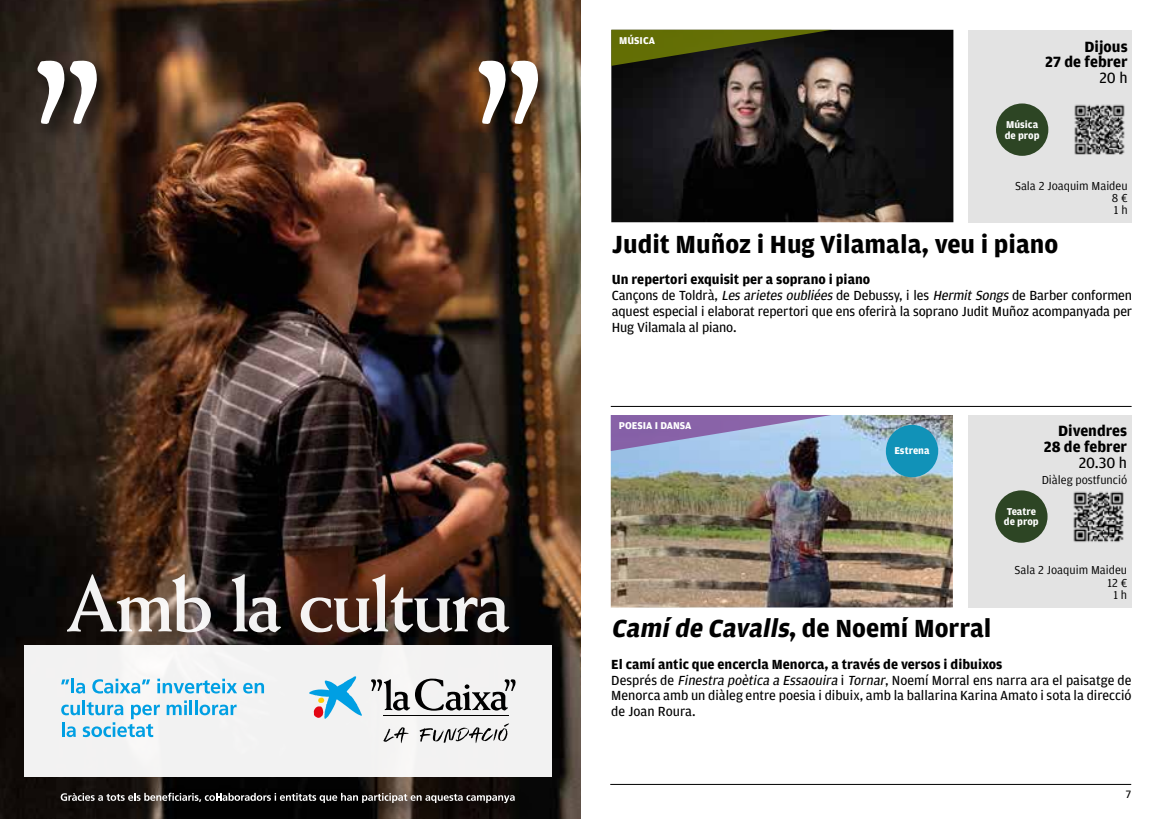
<style>
.page{position:relative;width:1161px;height:819px;background:#fff}
.page>*{position:absolute;margin:0;border:0;box-sizing:border-box;transform-origin:0 0}
.t1{font:700 26.25px "Amplitude";color:#000}
.t2{font:700 15.75px/15.8px "Amplitude";color:#000;text-align:right}
.t3{font:15.75px "Amplitude";color:#000}
.t4{font:14px/15.8px "Amplitude";letter-spacing:-.01em;color:#000}
.t5{font:12.25px/12.2px "Amplitude";color:#000;text-align:right}
.t6{font:11.38px "Amplitude";color:#000}
.t7{font:700 10.5px/10.5px "Amplitude";color:#fff}
.s1{font-weight:700}
.s2{font-style:italic}
</style>
<div class="page">
<hr style="left:610px;top:784px;width:521px;height:1px;background:#000">
<hr style="left:611px;top:406px;width:520px;height:1px;background:#000">
<div style="left:968px;top:415px;width:163px;height:192px;background:#e3e3e3"></div>
<img style="left:611px;top:415px;width:342px;height:192px">
<svg style="left:611px;top:415px;width:220px;height:36px;background:#9591c3"></svg>
<img style="left:1073px;top:491px;width:51px;height:51px">
<div style="left:968px;top:30px;width:164px;height:193px;background:#e3e3e3"></div>
<img style="left:611px;top:30px;width:342px;height:192px">
<svg style="left:611px;top:30px;width:221px;height:36px;background:#3f430f"></svg>
<img style="left:1074px;top:104px;width:51px;height:51px">
<div style="left:996px;top:103px;width:52px;height:53px;background:#2d4524;border-radius:50%"></div>
<div style="left:995px;top:490px;width:52px;height:52px;background:#2d4524;border-radius:50%"></div>
<div style="left:886px;top:425px;width:52px;height:52px;background:#1192b8;border-radius:50%"></div>
<img style="left:0;top:0;width:580px;height:819px">
<img style="left:28px;top:51px;width:96px;height:100px">
<svg style="left:35px;top:60px;width:66px;height:65px"></svg>
<img style="left:469px;top:51px;width:96px;height:100px">
<svg style="left:476px;top:60px;width:67px;height:65px"></svg>
<img style="left:51px;top:782px;width:484px;height:37px">
<svg style="left:61px;top:792px;width:454px;height:11px;background:#4e4b49"></svg>
<svg style="left:67px;top:574px;width:144px;height:58px"></svg>
<svg style="left:232px;top:574px;width:49px;height:58px"></svg>
<svg style="left:301px;top:574px;width:208px;height:58px"></svg>
<div style="left:24px;top:645px;width:527px;height:132px;background:#f2f2f2"></div>
<svg style="left:61px;top:679px;width:8px;height:5px"></svg>
<hr style="left:71px;top:678px;width:3px;height:15px;background:#009fe3">
<svg style="left:76px;top:682px;width:9px;height:11px"></svg>
<svg style="left:92px;top:678px;width:58px;height:15px"></svg>
<svg style="left:157px;top:678px;width:80px;height:15px"></svg>
<svg style="left:243px;top:682px;width:21px;height:11px"></svg>
<hr style="left:82px;top:700px;width:3px;height:15px;background:#009fe3">
<svg style="left:167px;top:700px;width:25px;height:15px"></svg>
<hr style="left:195px;top:700px;width:3px;height:15px;background:#009fe3">
<svg style="left:200px;top:704px;width:37px;height:11px"></svg>
<svg style="left:61px;top:702px;width:99px;height:35px"></svg>
<hr style="left:383px;top:714px;width:126px;height:1px;background:#000">
<hr style="left:383px;top:715px;width:126px;height:1px;background:#000">
<svg style="left:371px;top:678px;width:145px;height:32px"></svg>
<svg style="left:309px;top:676px;width:53px;height:42px"></svg>
<svg style="left:383px;top:723px;width:126px;height:20px"></svg>
<svg style="left:0;top:813px;width:2px;height:6px"></svg>
<p class="t7" style="left:619px;top:35px;width:37px">MÚSICA</p>
<p class="t2" style="left:1045px;top:39px;width:84px">Dijous<br>27 de febrer</p>
<p class="t3" style="left:1099px;top:69px;width:30px">20 h</p>
<p class="t7" style="left:1005px;top:119px;width:36px">Música de prop</p>
<p class="t5" style="left:1112px;top:179px;width:17px;text-align:justify;text-indent:-97px">Sala 2 Joaquim Maideu 8 € 1 h</p>
<h1 class="t1" style="left:612px;top:229px;width:448px">Judit Muñoz i Hug Vilamala, veu i piano</h1>
<p class="t4" style="left:612px;top:272px;width:522px"><span class="s1">Un repertori exquisit per a soprano i piano<br></span>Cançons de Toldrà, <span class="s2">Les arietes oubliées</span> de Debussy, i les <span class="s2">HermitSongs</span> de Barber conformen aquest especial i elaborat repertori que ens oferirà la soprano Judit Muñoz acompanyada per Hug Vilamala al piano.</p>
<p class="t7" style="left:619px;top:420px;width:74px">POESIA I DANSA</p>
<p class="t7" style="left:894px;top:445px;width:37px">Estrena</p>
<p class="t2" style="left:1044px;top:423px;width:85px">Divendres<br>28 de febrer</p>
<p class="t3" style="left:1079px;top:454px;width:50px">20.30 h</p>
<p class="t5" style="left:1041px;top:473px;width:87px">Diàleg postfunció</p>
<p class="t7" style="left:1004px;top:506px;width:36px">Teatre de prop</p>
<p class="t5" style="left:1014px;top:564px;width:114px">Sala 2 Joaquim Maideu<br>12 €<br>1 h</p>
<h1 class="t1" style="left:611px;top:614px;width:382px"><span class="s2">Camíde Cavalls</span>, d e N o e m í M o r ra l</h1>
<p class="t4" style="left:611px;top:656px;width:522px"><span class="s1">El camí antic que encercla Menorca, a través de versos i dibuixos<br></span>Després de <span class="s2">Finestra poètica a Essaouira</span> i <span class="s2">Tornar</span>, Noemí Morral ens narra ara el paisatge de Menorca amb un diàleg entre poesia i dibuix, amb la ballarina Karina Amato i sota la direcció de Joan Roura.</p>
<p class="t6" style="left:1126px;top:788px;width:7px">7</p>
</div>
